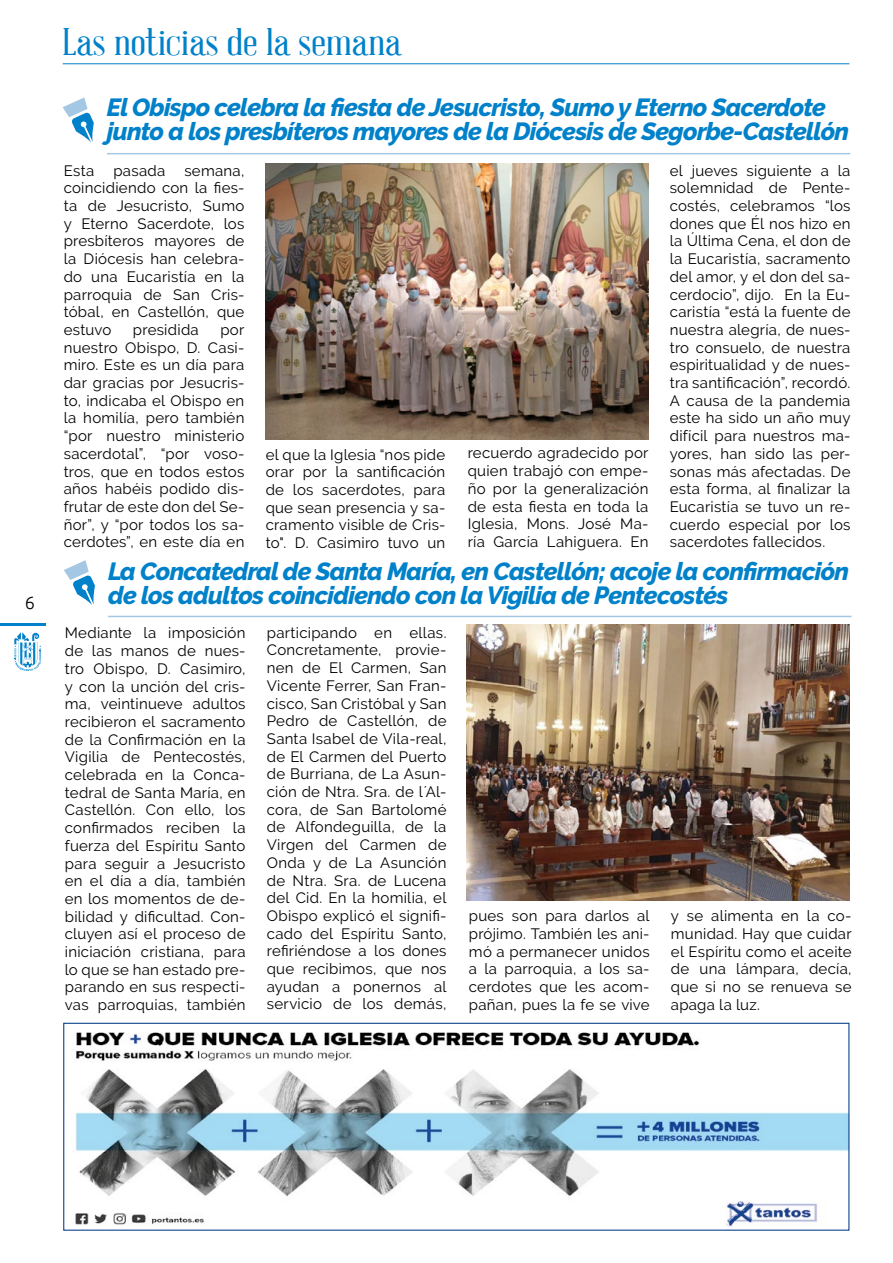
<style>
.page{position:relative;width:893px;height:1263px;background:#fff}
.page>*{position:absolute;margin:0;border:0;box-sizing:border-box;transform-origin:0 0}
.t1{font:37.5px "Abraham Lincoln";color:#0081c9;scale:1.2 1}
.t2{font:italic 800 24.75px/24px "Raleway";letter-spacing:-.03em;color:#0081c9}
.t3{font:300 18px "Ubuntu";color:#000}
.t4{font:15px/17.7px "Raleway";letter-spacing:.015em;color:#000;text-align:justify}
</style>
<div class="page">
<hr style="left:0;top:624px;width:46px;height:2px;background:#0081c9">
<svg style="left:14px;top:632px;width:27px;height:39px"></svg>
<hr style="left:63px;top:63px;width:786px;height:1px;background:#0081c9">
<img style="left:64px;top:1022px;width:785px;height:205px">
<div style="left:63px;top:1023px;width:786px;height:208px;border:1px solid #0f468d"></div>
<svg style="left:63px;top:97px;width:31px;height:46px"></svg>
<hr style="left:107px;top:153px;width:743px;height:1px;background:#a4c8e3">
<img style="left:266px;top:164px;width:382px;height:275px">
<svg style="left:64px;top:560px;width:31px;height:45px"></svg>
<hr style="left:108px;top:616px;width:743px;height:1px;background:#a4c8e3">
<img style="left:467px;top:625px;width:382px;height:275px">
<p class="t3" style="left:25px;top:591px;width:12px">6</p>
<h1 class="t1" style="left:63px;top:22px;width:284px">Las noticias de la semana</h1>
<h2 class="t2" style="left:107px;top:96px;width:744px">El Obispo celebra la fiesta de Jesucristo, Sumo y Eterno Sacerdote junto a los presbíteros mayores de la Diócesis de Segorbe-Castellón</h2>
<p class="t4" style="left:64px;top:161px;width:32px">Esta</p>
<p class="t4" style="left:113px;top:161px;width:53px">pasada</p>
<p class="t4" style="left:670px;top:161px;width:182px">el jueves siguiente a la solemnidad de Pente&shy;costés, celebramos “los dones que Él nos hizo en la Última Cena, el don de la Eucaristía, sacramento del amor, y el don del sa&shy;cerdocio”, dijo. En la Eu&shy;caristía “está la fuente de nuestra alegría, de nues&shy;tro consuelo, de nuestra espiritualidad y de nues&shy;tra santificación”, recordó.<br>A causa de la pandemia este ha sido un año muy difícil para nuestros ma&shy;yores, han sido las per&shy;sonas más afectadas. De esta forma, al finalizar la Eucaristía se tuvo un re&shy;cuerdo especial por los sacerdotes fallecidos.</p>
<h2 class="t2" style="left:108px;top:560px;width:743px">La Concatedral de Santa María, en Castellón; acoje la confirmación de los adultos coincidiendo con la Vigilia de Pentecostés</h2>
<p class="t4" style="left:65px;top:624px;width:182px">Mediante la imposición de las manos de nues&shy;tro Obispo, D. Casimiro, y con la unción del cris&shy;ma, veintinueve adultos recibieron el sacramento de la Confirmación en la Vigilia de Pentecostés, celebrada en la Conca&shy;tedral de Santa María, en Castellón. Con ello, los confirmados reciben la fuerza del Espíritu Santo para seguir a Jesucristo en el día a día, también en los momentos de de&shy;bilidad y dificultad. Con&shy;cluyen así el proceso de iniciación cristiana, para lo que se han estado pre&shy;parando en sus respecti&shy;vas parroquias, también</p>
<p class="t4" style="left:267px;top:623px;width:181px">participando en ellas.<br>Concretamente, provie&shy;nen de El Carmen, San Vicente Ferrer, San Fran&shy;cisco, San Cristóbal y San Pedro de Castellón, de Santa Isabel de Vila-real, de El Carmen del Puerto de Burriana, de La Asun&shy;ción de Ntra. Sra. de l´Al&shy;cora, de San Bartolomé de Alfondeguilla, de la Virgen del Carmen de Onda y de La Asunción de Ntra. Sra. de Lucena del Cid. En la homilia, el Obispo explicó el signifi&shy;cado del Espíritu Santo, refiriéndose a los dones que recibimos, que nos ayudan a ponernos al servicio de los demás,</p>
<p class="t4" style="left:64px;top:161px;width:182px;text-indent:121px">semana, coincidiendo con la fies&shy;ta de Jesucristo, Sumo y Eterno Sacerdote, los presbíteros mayores de la Diócesis han celebra&shy;do una Eucaristía en la parroquia de San Cris&shy;tóbal, en Castellón, que estuvo</p>
<p class="t4" style="left:133px;top:321px;width:67px">presidida</p>
<p class="t4" style="left:64px;top:321px;width:182px;text-indent:157px">por nuestro Obispo, D. Casi&shy;miro. Este es un día para dar gracias por Jesucris&shy;to, indicaba el Obispo en la homilía, pero también “por nuestro ministerio sacerdotal”, “por voso&shy;tros, que en todos estos años habéis podido dis&shy;frutar de este don del Se&shy;ñor”, y “por todos los sa&shy;cerdotes”, en este día en</p>
<p class="t4" style="left:266px;top:445px;width:181px">el que la Iglesia “nos pide orar por la santificación de los sacerdotes, para que sean presencia y sa&shy;cramento visible de Cris&shy;to". D. Casimiro tuvo un</p>
<p class="t4" style="left:468px;top:444px;width:182px">recuerdo agradecido por quien trabajó con empe&shy;ño por la generalización de esta fiesta en toda la Iglesia, Mons. José Ma&shy;ría García Lahiguera. En</p>
<p class="t4" style="left:469px;top:907px;width:182px">pues son para darlos al prójimo. También les ani&shy;mó a permanecer unidos a la parroquia, a los sa&shy;cerdotes que les acom&shy;pañan, pues la fe se vive</p>
<p class="t4" style="left:671px;top:907px;width:182px">y se alimenta en la co&shy;munidad. Hay que cuidar el Espíritu como el aceite de una lámpara, decía, que si no se renueva se apaga la luz.</p>
</div>
